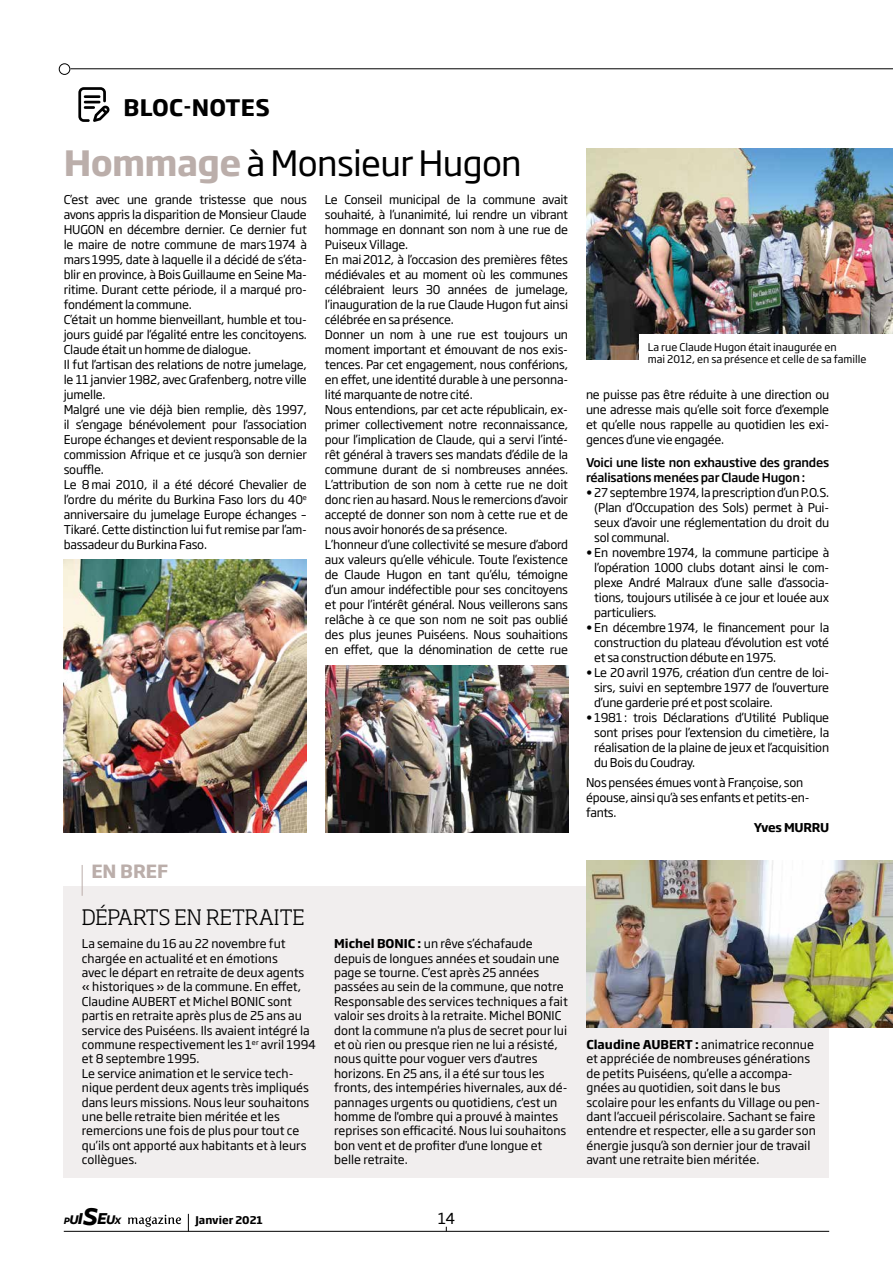
<style>
.page{position:relative;width:893px;height:1263px;background:#fff}
.page>*{position:absolute;margin:0;border:0;box-sizing:border-box;transform-origin:0 0}
.t1{font:34.5px "Soho Gothic Pro";letter-spacing:-.02em;color:#000}
.t2{font:700 22.5px "Soho Gothic Pro";letter-spacing:.015em;color:#000}
.t3{font:300 21px "Soho Std";color:#000}
.t4{font:700 18px "Soho Gothic Pro";color:#bbaeaa}
.t5{font:15px "Soho Gothic Pro";color:#000}
.t6{font:12px/15px "Soho Gothic Pro";letter-spacing:-.02em;color:#000;text-align:justify}
.t7{font:12px/14.4px "Soho Gothic Pro";color:#000}
.t8{font:500 12px/15px "Soho Gothic Pro";letter-spacing:-.02em;color:#000}
.t9{font:700 12px "Soho Gothic Pro";letter-spacing:-.02em;color:#000}
.t10{font:10.5px/12.6px "Soho Gothic Pro";color:#000}
.t11{font:700 10.5px "Soho Gothic Pro";color:#000}
.t12{font:italic 700 10.2px "Freight Sans Pro";color:#000}
.s1{font-weight:700;color:#bbaeaa}
.s2{font-weight:700}
.s3{font-size:13.8px}
.s4{font-size:17.4px}
.s5{font-size:26.85px}
</style>
<div class="page">
<hr style="left:64px;top:1231px;width:765px;height:1px;background:#000">
<svg style="left:188px;top:1214px;width:1px;height:17px"></svg>
<svg style="left:128px;top:1215px;width:53px;height:12px"></svg>
<hr style="left:70px;top:68px;width:823px;height:1px;background:#000">
<div style="left:59px;top:63px;width:11px;height:12px;border:1px solid #000;border-radius:50%"></div>
<div style="left:64px;top:886px;width:765px;height:292px;background:#f1eeee"></div>
<hr style="left:82px;top:865px;width:1px;height:31px;background:#bbaeaa">
<img style="left:586px;top:149px;width:307px;height:210px">
<img style="left:64px;top:560px;width:243px;height:272px">
<img style="left:325px;top:665px;width:243px;height:167px">
<div style="left:639px;top:334px;width:254px;height:38px;background:#fff"></div>
<svg style="left:78px;top:87px;width:32px;height:35px"></svg>
<img style="left:586px;top:860px;width:307px;height:167px">
<h2 class="t2" style="left:123px;top:89px;width:148px">BLOC-NOTES</h2>
<h1 class="t1" style="left:64px;top:137px;width:460px"><span class="s1">Hommage</span> à Monsieur Hugon</h1>
<p class="t6" style="left:64px;top:191px;width:245px;text-align:left">C’est avec une grande tristesse que nous avons appris la disparition de Monsieur Claude HUGON en décembre dernier. Ce dernier fut le maire de notre commune de mars 1974 à mars 1995, date à laquelle il a décidé de s’éta&shy;blir en province, à Bois Guillaume en Seine Ma&shy;ritime. Durant cette période, il a marqué pro&shy;fondément la commune.<br>C’était un homme bienveillant, humble et tou&shy;jours guidé par l’égalité entre les concitoyens.<br>Claude était un homme de dialogue.<br>Il fut l’artisan des relations de notre jumelage, le 11 janvier 1982, avec Grafenberg, notre ville jumelle.<br>Malgré une vie déjà bien remplie, dès 1997, il s’engage bénévolement pour l’association Europe échanges et devient responsable de la commission Afrique et ce jusqu’à son dernier souffle.<br>Le 8 mai 2010, il a été décoré Chevalier de l’ordre du mérite du Burkina Faso lors du 40<sup>e </sup>anniversaire du jumelage Europe échanges – Tikaré. Cette distinction lui fut remise par l’am&shy;bassadeur du Burkina Faso.</p>
<p class="t6" style="left:325px;top:191px;width:245px;text-align:left">Le Conseil municipal de la commune avait souhaité, à l’unanimité, lui rendre un vibrant hommage en donnant son nom à une rue de Puiseux Village.<br>En mai 2012, à l’occasion des premières fêtes médiévales et au moment où les communes célébraient leurs 30 années de jumelage, l’inauguration de la rue Claude Hugon fut ainsi célébrée en sa présence.<br>Donner un nom à une rue est toujours un moment important et émouvant de nos exis&shy;tences. Par cet engagement, nous conférions, en effet, une identité durable à une personna&shy;lité marquante de notre cité.<br>Nous entendions, par cet acte républicain, ex&shy;primer collectivement notre reconnaissance, pour l’implication de Claude, qui a servi l’inté&shy;rêt général à travers ses mandats d’édile de la commune durant de si nombreuses années.<br>L’attribution de son nom à cette rue ne doit donc rien au hasard. Nous le remercions d’avoir accepté de donner son nom à cette rue et de nous avoir honorés de sa présence.<br>L’honneur d’une collectivité se mesure d’abord aux valeurs qu’elle véhicule. Toute l’existence de Claude Hugon en tant qu’élu, témoigne d’un amour indéfectible pour ses concitoyens et pour l’intérêt général. Nous veillerons sans relâche à ce que son nom ne soit pas oublié des plus jeunes Puiséens. Nous souhaitions en effet, que la dénomination de cette rue</p>
<h3 class="t4" style="left:91px;top:857px;width:79px">EN BREF</h3>
<h3 class="t3" style="left:82px;top:904px;width:224px">DÉPARTS EN RETRAITE</h3>
<p class="t7" style="left:82px;top:936px;width:236px">La semaine du 16 au 22 novembre fut chargée en actualité et en émotions<br>avec le départ en retraite de deux agents<br>« historiques » de la commune. En effet, Claudine AUBERT et Michel BONIC sont partis en retraite après plus de 25 ans au service des Puiséens. Ils avaient intégré la commune respectivement les 1<sup>er</sup> avril 1994 et 8 septembre 1995.<br>Le service animation et le service tech&shy;nique perdent deux agents très impliqués dans leurs missions. Nous leur souhaitons une belle retraite bien méritée et les remercions une fois de plus pour tout ce qu’ils ont apporté aux habitants et à leurs collègues.</p>
<p class="t7" style="left:334px;top:936px;width:235px"><span class="s2">Michel BONIC :</span> un rêve s’échafaude depuis de longues années et soudain une page se tourne. C’est après 25 années passées au sein de la commune, que notre Responsable des services techniques a fait valoir ses droits à la retraite. Michel BONIC dont la commune n'a plus de secret pour lui et où rien ou presque rien ne lui a résisté, nous quitte pour voguer vers d'autres horizons. En 25 ans, il a été sur tous les fronts, des intempéries hivernales, aux dé&shy;pannages urgents ou quotidiens, c'est un homme de l'ombre qui a prouvé à maintes reprises son efficacité. Nous lui souhaitons bon vent et de profiter d'une longue et belle retraite.</p>
<p class="t12" style="left:64px;top:1214px;width:59px">P<span class="s3">U</span><span class="s4">I</span><span class="s5">S</span><span class="s4">E</span><span class="s3">U</span>X</p>
<p class="t11" style="left:195px;top:1212px;width:69px">Janvier 2021</p>
<p class="t5" style="left:438px;top:1207px;width:19px">14</p>
<p class="t10" style="left:648px;top:340px;width:220px">La rue Claude Hugon était inaugurée en<br>mai 2012, en sa présence et celle de sa famille</p>
<p class="t6" style="left:586px;top:386px;width:245px">ne puisse pas être réduite à une direction ou une adresse mais qu’elle soit force d’exemple et qu’elle nous rappelle au quotidien les exi&shy;gences d’une vie engagée.</p>
<p class="t8" style="left:586px;top:455px;width:245px">Voici une liste non exhaustive des grandes réalisations menées par Claude Hugon :</p>
<p class="t6" style="left:594px;top:485px;width:236px;text-indent:-8px">• 27 septembre 1974, la prescription d’un P.O.S. (Plan d’Occupation des Sols) permet à Pui&shy;seux d’avoir une réglementation du droit du sol communal.</p>
<p class="t6" style="left:594px;top:545px;width:236px;text-indent:-8px">• En novembre 1974, la commune participe à l’opération 1000 clubs dotant ainsi le com&shy;plexe André Malraux d’une salle d’associa&shy;tions, toujours utilisée à ce jour et louée aux particuliers.</p>
<p class="t6" style="left:594px;top:620px;width:236px;text-indent:-8px">• En décembre 1974, le financement pour la construction du plateau d’évolution est voté et sa construction débute en 1975.</p>
<p class="t6" style="left:594px;top:665px;width:236px;text-indent:-8px">• Le 20 avril 1976, création d’un centre de loi&shy;sirs, suivi en septembre 1977 de l’ouverture d’une garderie pré et post scolaire.</p>
<p class="t6" style="left:594px;top:710px;width:236px;text-indent:-8px">• 1981 : trois Déclarations d’Utilité Publique sont prises pour l’extension du cimetière, la réalisation de la plaine de jeux et l’acquisition du Bois du Coudray.</p>
<p class="t6" style="left:586px;top:774px;width:225px;text-align:left">Nos pensées émues vont à Françoise, son épouse, ainsi qu’à ses enfants et petits-en&shy;fants.</p>
<p class="t9" style="left:754px;top:818px;width:77px">Yves MURRU</p>
<p class="t7" style="left:586px;top:1037px;width:235px"><span class="s2">Claudine AUBERT :</span> animatrice reconnue et appréciée de nombreuses générations de petits Puiséens, qu’elle a accompa&shy;gnées au quotidien, soit dans le bus scolaire pour les enfants du Village ou pen&shy;dant l’accueil périscolaire. Sachant se faire entendre et respecter, elle a su garder son énergie jusqu’à son dernier jour de travail avant une retraite bien méritée.</p>
</div>
